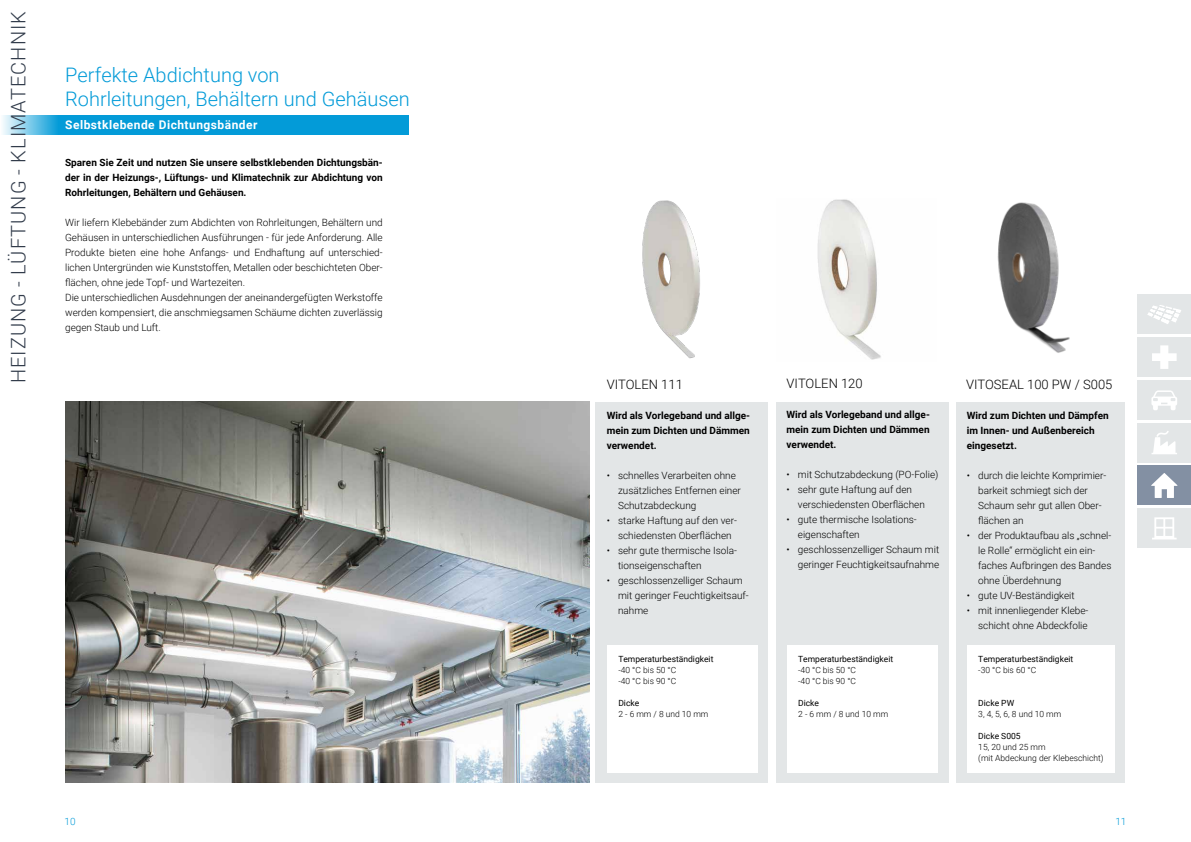
<style>
.page{position:relative;width:1191px;height:842px;background:#fff}
.page>*{position:absolute;margin:0;border:0;box-sizing:border-box;transform-origin:0 0}
.t1{font:300 20px/24px "Roboto";color:#039bd8}
.t2{font:300 20px "Roboto";letter-spacing:.055em;color:#323c4b}
.t3{font:300 13px "Roboto";color:#000}
.t4{font:700 12px "Roboto";letter-spacing:.04em;color:#fff}
.t5{font:300 10px/15px "Roboto";color:#000}
.t6{font:700 10px/15px "Roboto";color:#000;text-align:justify}
.t7{font:300 10px "Roboto";color:#039bd8}
.t8{font:300 8.5px/11px "Roboto";color:#000}
.t9{font:8.5px "Roboto";color:#000}
</style>
<div class="page">
<img style="left:642px;top:200px;width:58px;height:159px">
<div style="left:220px;top:115px;width:189px;height:20px;background:#039bd8"></div>
<svg style="left:3px;top:115px;width:217px;height:20px;fill:#039bd8"></svg>
<div style="left:1137px;top:423px;width:54px;height:39px;background:#e3e6e7"></div>
<div style="left:1137px;top:466px;width:54px;height:39px;background:#8390a3"></div>
<div style="left:1137px;top:508px;width:54px;height:39px;background:#e3e6e7"></div>
<div style="left:1137px;top:380px;width:54px;height:39px;background:#e3e6e7"></div>
<div style="left:1137px;top:338px;width:54px;height:39px;background:#e3e6e7"></div>
<div style="left:1137px;top:295px;width:54px;height:39px;background:#e3e6e7"></div>
<svg style="left:1147px;top:305px;width:34px;height:19px"></svg>
<svg style="left:1152px;top:345px;width:24px;height:24px"></svg>
<svg style="left:1151px;top:390px;width:26px;height:20px"></svg>
<svg style="left:1151px;top:431px;width:26px;height:23px"></svg>
<svg style="left:1151px;top:473px;width:26px;height:25px"></svg>
<svg style="left:1152px;top:517px;width:24px;height:22px"></svg>
<div style="left:595px;top:401px;width:173px;height:381px;background:#e3e6e7"></div>
<div style="left:607px;top:645px;width:151px;height:127px;background:#fff"></div>
<div style="left:955px;top:401px;width:169px;height:381px;background:#e3e6e7"></div>
<div style="left:967px;top:645px;width:147px;height:127px;background:#fff"></div>
<div style="left:776px;top:401px;width:172px;height:381px;background:#e3e6e7"></div>
<div style="left:787px;top:645px;width:151px;height:127px;background:#fff"></div>
<img style="left:65px;top:401px;width:524px;height:381px">
<img style="left:817px;top:199px;width:64px;height:161px">
<img style="left:997px;top:202px;width:73px;height:151px">
<h1 class="t2" style="left:4px;top:383px;width:374px;rotate:-90deg">HEIZUNG - LÜFTUNG - KLIMATECHNIK</h1>
<h1 class="t1" style="left:65px;top:62px;width:346px">Perfekte Abdichtung von<br>Rohrleitungen, Behältern und Gehäusen</h1>
<p class="t4" style="left:65px;top:117px;width:194px">Selbstklebende Dichtungsbänder</p>
<p class="t6" style="left:65px;top:154px;width:319px">Sparen Sie Zeit und nutzen Sie unsere selbstklebenden Dichtungsbän&shy;der in der Heizungs-, Lüftungs- und Klimatechnik zur Abdichtung von Rohrleitungen, Behältern und Gehäusen.</p>
<p class="t5" style="left:65px;top:214px;width:319px">Wir liefern Klebebänder zum Abdichten von Rohrleitungen, Behältern und Gehäusen in unterschiedlichen Ausführungen - für jede Anforderung. Alle Produkte bieten eine hohe Anfangs- und Endhaftung auf unterschied&shy;lichen Untergründen wie Kunststoffen, Metallen oder beschichteten Ober&shy;flächen, ohne jede Topf- und Wartezeiten.<br>Die unterschiedlichen Ausdehnungen der aneinandergefügten Werkstoffe werden kompensiert, die anschmiegsamen Schäume dichten zuverlässig gegen Staub und Luft.</p>
<h2 class="t3" style="left:607px;top:375px;width:78px">VITOLEN 111</h2>
<p class="t6" style="left:607px;top:407px;width:145px">Wird als Vorlegeband und allge&shy;mein zum Dichten und Dämmen verwendet.</p>
<p class="t5" style="left:618px;top:467px;width:124px;text-indent:-11px">• schnelles Verarbeiten ohne zusätzliches Entfernen einer<br>Schutzabdeckung</p>
<p class="t5" style="left:618px;top:512px;width:120px;text-indent:-11px">• starke Haftung auf den ver&shy;schiedensten Oberflächen</p>
<p class="t5" style="left:618px;top:542px;width:120px;text-indent:-11px">• sehr gute thermische Isola&shy;tionseigenschaften</p>
<p class="t5" style="left:618px;top:572px;width:132px;text-indent:-11px">• geschlossenzelliger Schaum mit geringer Feuchtigkeitsauf&shy;nahme</p>
<p class="t9" style="left:618px;top:653px;width:97px">Temperaturbeständigkeit</p>
<p class="t8" style="left:618px;top:664px;width:59px">-40 °C bis 50 °C -40 °C bis 90 °C</p>
<p class="t9" style="left:618px;top:697px;width:22px">Dicke</p>
<p class="t8" style="left:618px;top:708px;width:92px">2 - 6 mm / 8 und 10 mm</p>
<h2 class="t3" style="left:786px;top:374px;width:78px">VITOLEN 120</h2>
<p class="t6" style="left:786px;top:406px;width:145px">Wird als Vorlegeband und allge&shy;mein zum Dichten und Dämmen verwendet.</p>
<p class="t5" style="left:786px;top:466px;width:153px">• mit Schutzabdeckung (PO-Folie)</p>
<p class="t5" style="left:798px;top:481px;width:128px;text-indent:-11px">• sehr gute Haftung auf den verschiedensten Oberflächen</p>
<p class="t5" style="left:798px;top:511px;width:120px;text-indent:-11px">• gute thermische Isolations&shy;eigenschaften</p>
<p class="t5" style="left:786px;top:541px;width:154px;text-align:right">• geschlossenzelliger Schaum mit geringer Feuchtigkeitsaufnahme</p>
<p class="t9" style="left:798px;top:653px;width:97px">Temperaturbeständigkeit</p>
<p class="t8" style="left:798px;top:664px;width:59px">-40 °C bis 50 °C -40 °C bis 90 °C</p>
<p class="t9" style="left:798px;top:697px;width:22px">Dicke</p>
<p class="t8" style="left:798px;top:708px;width:92px">2 - 6 mm / 8 und 10 mm</p>
<h2 class="t3" style="left:966px;top:375px;width:148px">VITOSEAL 100 PW / S005</h2>
<p class="t6" style="left:966px;top:408px;width:143px;text-align:left">Wird zum Dichten und Dämpfen im Innen- und Außenbereich eingesetzt.</p>
<p class="t5" style="left:978px;top:468px;width:130px;text-indent:-11px">• durch die leichte Komprimier&shy;barkeit schmiegt sich der<br>Schaum sehr gut allen Ober&shy;flächen an</p>
<p class="t5" style="left:978px;top:528px;width:135px;text-indent:-11px">• der Produktaufbau als „schnel&shy;le Rolle“ ermöglicht ein ein&shy;faches Aufbringen des Bandes ohne Überdehnung</p>
<p class="t5" style="left:966px;top:588px;width:109px">• gute UV-Beständigkeit</p>
<p class="t5" style="left:966px;top:603px;width:123px;text-align:right">• mit innenliegender Klebe&shy;schicht ohne Abdeckfolie</p>
<p class="t9" style="left:978px;top:653px;width:97px">Temperaturbeständigkeit</p>
<p class="t8" style="left:978px;top:664px;width:59px">-30 °C bis 60 °C</p>
<p class="t9" style="left:978px;top:697px;width:37px">Dicke PW</p>
<p class="t8" style="left:978px;top:708px;width:85px">3, 4, 5, 6, 8 und 10 mm</p>
<p class="t9" style="left:978px;top:730px;width:44px">Dicke S005</p>
<p class="t8" style="left:978px;top:741px;width:127px">15, 20 und 25 mm<br>(mit Abdeckung der Klebeschicht)</p>
<p class="t7" style="left:64px;top:814px;width:13px">10</p>
<p class="t7" style="left:1115px;top:814px;width:13px">11</p>
</div>
